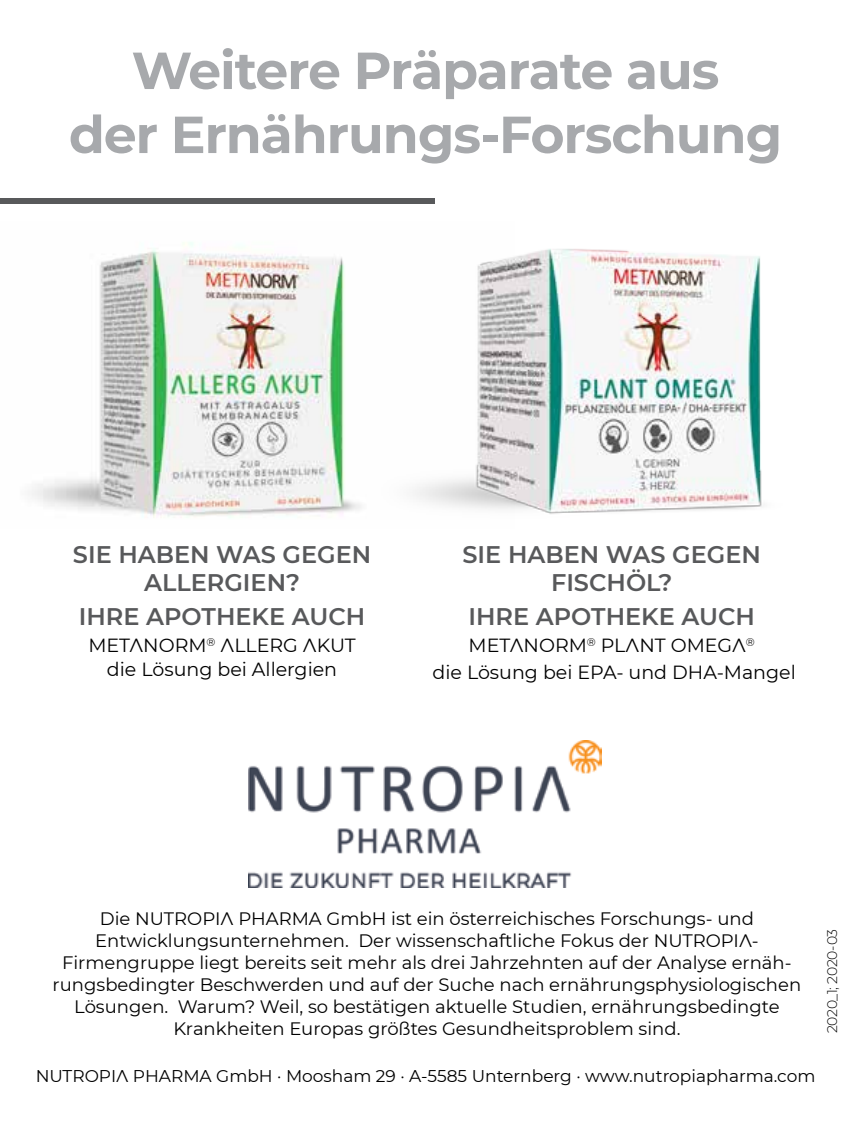
<style>
.page{position:relative;width:851px;height:1134px;background:#fff}
.page>*{position:absolute;margin:0;border:0;box-sizing:border-box;transform-origin:0 0}
.t1{font:700 52px/64px "Montserrat";letter-spacing:-.02em;color:#a7a9ac;text-align:center}
.t2{font:600 24px/28px "Montserrat";color:#58595b;text-align:center}
.t3{font:19px/24px "Montserrat";color:#000;text-align:center}
.t4{font:18px/22px "Montserrat";color:#000;text-align:center}
.t5{font:17px "Montserrat";color:#000}
.t6{font:300 14px "Montserrat";letter-spacing:-.025em;color:#000}
</style>
<div class="page">
<img style="left:248px;top:741px;width:353px;height:146px">
<div style="left:0;top:198px;width:434px;height:6px;background:#58595b"></div>
<img style="left:31px;top:242px;width:289px;height:276px">
<img style="left:320px;top:249px;width:442px;height:266px">
<h1 class="t1" style="left:69px;top:36px;width:714px">Weitere Präparate aus<br>der Ernährungs-Forschung</h1>
<h2 class="t2" style="left:73px;top:540px;width:300px">SIE HABEN WAS GEGEN<br>ALLERGIEN?</h2>
<h2 class="t2" style="left:79px;top:602px;width:288px">IHRE APOTHEKE AUCH</h2>
<p class="t3" style="left:88px;top:633px;width:269px">METЛNORM<sup>®</sup> ЛLLERG ЛKUT die Lösung bei Allergien</p>
<h2 class="t2" style="left:462px;top:540px;width:300px">SIE HABEN WAS GEGEN<br>FISCHÖL?</h2>
<h2 class="t2" style="left:468px;top:602px;width:288px">IHRE APOTHEKE AUCH</h2>
<p class="t3" style="left:432px;top:631px;width:365px;line-height:27px">METЛNORM<sup>®</sup> PLЛNT OMEGЛ<sup>®<br></sup>die Lösung bei EPA- und DHA-Mangel</p>
<p class="t4" style="left:53px;top:907px;width:750px">Die NUTROPIЛ PHARMA GmbH ist ein österreichisches Forschungs- und Entwicklungsunternehmen. Der wissenschaftliche Fokus der NUTROPIЛ-Firmengruppe liegt bereits seit mehr als drei Jahrzehnten auf der Analyse ernäh&shy;rungsbedingter Beschwerden und auf der Suche nach ernährungsphysiologischen Lösungen. Warum? Weil, so bestätigen aktuelle Studien, ernährungsbedingte Krankheiten Europas größtes Gesundheitsproblem sind.</p>
<p class="t5" style="left:36px;top:1064px;width:781px">NUTROPIЛ PHARMA GmbH · Moosham 29 · A-5585 Unternberg · www.nutropiapharma.com</p>
<p class="t6" style="left:822px;top:1033px;width:106px;rotate:-90deg">2020_1; 2020-03</p>
</div>
